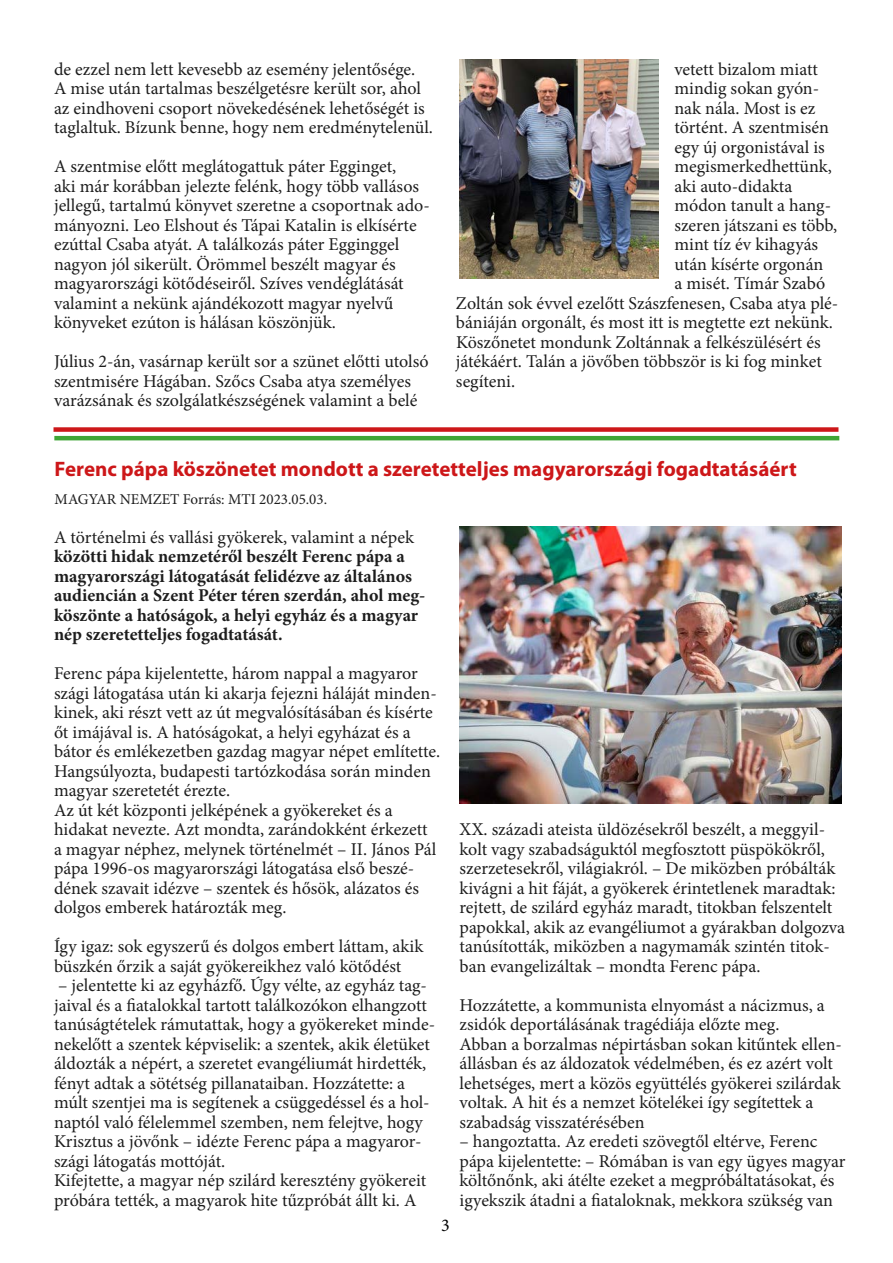
<style>
.page{position:relative;width:893px;height:1263px;background:#fff}
.page>*{position:absolute;margin:0;border:0;box-sizing:border-box;transform-origin:0 0}
.t1{font:700 21px "Myriad Pro";color:#cd1719}
.t2{font:18px/19.5px "Minion Pro";color:#1d1d1d}
.t3{font:700 18px/19.5px "Minion Pro";color:#1d1d1d}
.t4{font:18px "Minion Pro";color:#000}
.t5{font:15px "Minion Pro";color:#1d1d1d}
</style>
<div class="page">
<hr style="left:54px;top:436px;width:785px;height:4px;background:#3fa535">
<div style="left:54px;top:427px;width:784px;height:5px;background:#cd1719"></div>
<img style="left:459px;top:527px;width:382px;height:277px">
<img style="left:459px;top:60px;width:200px;height:218px">
<p class="t2" style="left:54px;top:59px;width:381px">de ezzel nem lett kevesebb az esemény jelentősége.<br>A mise után tartalmas beszélgetésre került sor, ahol az eindhoveni csoport növekedésének lehetőségét is taglaltuk. Bízunk benne, hogy nem eredménytelenül.</p>
<p class="t2" style="left:54px;top:157px;width:377px">A szentmise előtt meglátogattuk páter Egginget,<br>aki már korábban jelezte felénk, hogy több vallásos jellegű, tartalmú könyvet szeretne a csoportnak ado&shy;mányozni. Leo Elshout és Tápai Katalin is elkísérte ezúttal Csaba atyát. A találkozás páter Egginggel nagyon jól sikerült. Örömmel beszélt magyar és magyarországi kötődéseiről. Szíves vendéglátását valamint a nekünk ajándékozott magyar nyelvű könyveket ezúton is hálásan köszönjük.</p>
<p class="t2" style="left:54px;top:352px;width:376px">Július 2-án, vasárnap került sor a szünet előtti utolsó szentmisére Hágában. Szőcs Csaba atya személyes varázsának és szolgálatkészségének valamint a belé</p>
<p class="t2" style="left:674px;top:59px;width:145px">vetett bizalom miatt</p>
<p class="t2" style="left:674px;top:79px;width:146px">mindig sokan gyón-</p>
<p class="t2" style="left:674px;top:98px;width:142px">nak nála. Most is ez</p>
<p class="t2" style="left:674px;top:118px;width:156px">történt. A szentmisén</p>
<p class="t2" style="left:674px;top:137px;width:152px">egy új orgonistával is</p>
<p class="t2" style="left:674px;top:157px;width:159px">megismerkedhettünk,</p>
<p class="t2" style="left:674px;top:176px;width:119px">aki auto-didakta</p>
<p class="t2" style="left:674px;top:196px;width:158px">módon tanult a hang-</p>
<p class="t2" style="left:674px;top:215px;width:164px">szeren játszani es több,</p>
<p class="t2" style="left:674px;top:235px;width:145px">mint tíz év kihagyás</p>
<p class="t2" style="left:674px;top:254px;width:150px">után kísérte orgonán</p>
<p class="t2" style="left:674px;top:274px;width:152px">a misét. Tímár Szabó</p>
<p class="t2" style="left:456px;top:293px;width:384px">Zoltán sok évvel ezelőtt Szászfenesen, Csaba atya plé-</p>
<p class="t2" style="left:456px;top:313px;width:379px">bániáján orgonált, és most itt is megtette ezt nekünk.</p>
<p class="t2" style="left:456px;top:332px;width:366px">Köszőnetet mondunk Zoltánnak a felkészülésért és</p>
<p class="t2" style="left:456px;top:352px;width:367px">játékáért. Talán a jövőben többször is ki fog minket</p>
<p class="t2" style="left:456px;top:371px;width:61px">segíteni.</p>
<p class="t1" style="left:55px;top:455px;width:744px">Ferenc pápa köszönetet mondott a szeretetteljes magyarországi fogadtatásáért</p>
<p class="t5" style="left:55px;top:489px;width:274px">MAGYAR NEMZET Forrás: MTI 2023.05.03.</p>
<p class="t2" style="left:54px;top:527px;width:362px">A történelmi és vallási gyökerek, valamint a népek</p>
<p class="t3" style="left:54px;top:547px;width:373px">közötti hidak nemzetéről beszélt Ferenc pápa a magyarországi látogatását felidézve az általános audiencián a Szent Péter téren szerdán, ahol meg&shy;köszönte a hatóságok, a helyi egyház és a magyar nép szeretetteljes fogadtatását.</p>
<p class="t2" style="left:54px;top:664px;width:388px">Ferenc pápa kijelentette, három nappal a magyaror szági látogatása után ki akarja fejezni háláját minden&shy;kinek, aki részt vett az út megvalósításában és kísérte őt imájával is. A hatóságokat, a helyi egyházat és a bátor és emlékezetben gazdag magyar népet említette.<br>Hangsúlyozta, budapesti tartózkodása során minden magyar szeretetét érezte.<br>Az út két központi jelképének a gyökereket és a hidakat nevezte. Azt mondta, zarándokként érkezett<br>a magyar néphez, melynek történelmét – II. János Pál pápa 1996-os magyarországi látogatása első beszé&shy;dének szavait idézve – szentek és hősök, alázatos és dolgos emberek határozták meg.</p>
<p class="t2" style="left:54px;top:937px;width:371px">Így igaz: sok egyszerű és dolgos embert láttam, akik büszkén őrzik a saját gyökereikhez való kötődést</p>
<p class="t2" style="left:54px;top:976px;width:383px">– jelentette ki az egyházfő. Úgy vélte, az egyház tag&shy;jaival és a fiatalokkal tartott találkozókon elhangzott tanúságtételek rámutattak, hogy a gyökereket minde&shy;nekelőtt a szentek képviselik: a szentek, akik életüket áldozták a népért, a szeretet evangéliumát hirdették, fényt adtak a sötétség pillanataiban. Hozzátette: a múlt szentjei ma is segítenek a csüggedéssel és a hol&shy;naptól való félelemmel szemben, nem felejtve, hogy Krisztus a jövőnk – idézte Ferenc pápa a magyaror&shy;szági látogatás mottóját.<br>Kifejtette, a magyar nép szilárd keresztény gyökereit próbára tették, a magyarok hite tűzpróbát állt ki. A</p>
<p class="t2" style="left:460px;top:820px;width:387px">XX. századi ateista üldözésekről beszélt, a meggyil&shy;kolt vagy szabadságuktól megfosztott püspökökről, szerzetesekről, világiakról. – De miközben próbálták kivágni a hit fáját, a gyökerek érintetlenek maradtak: rejtett, de szilárd egyház maradt, titokban felszentelt papokkal, akik az evangéliumot a gyárakban dolgozva tanúsították, miközben a nagymamák szintén titok&shy;ban evangelizáltak – mondta Ferenc pápa.</p>
<p class="t2" style="left:460px;top:995px;width:384px">Hozzátette, a kommunista elnyomást a nácizmus, a zsidók deportálásának tragédiája előzte meg.<br>Abban a borzalmas népirtásban sokan kitűntek ellen&shy;állásban és az áldozatok védelmében, és ez azért volt lehetséges, mert a közös együttélés gyökerei szilárdak voltak. A hit és a nemzet kötelékei így segítettek a szabadság visszatérésében</p>
<p class="t2" style="left:460px;top:1132px;width:387px">– hangoztatta. Az eredeti szövegtől eltérve, Ferenc pápa kijelentette: – Rómában is van egy ügyes magyar költőnőnk, aki átélte ezeket a megpróbáltatásokat, és igyekszik átadni a fiataloknak, mekkora szükség van</p>
<p class="t4" style="left:441px;top:1213px;width:10px">3</p>
</div>
